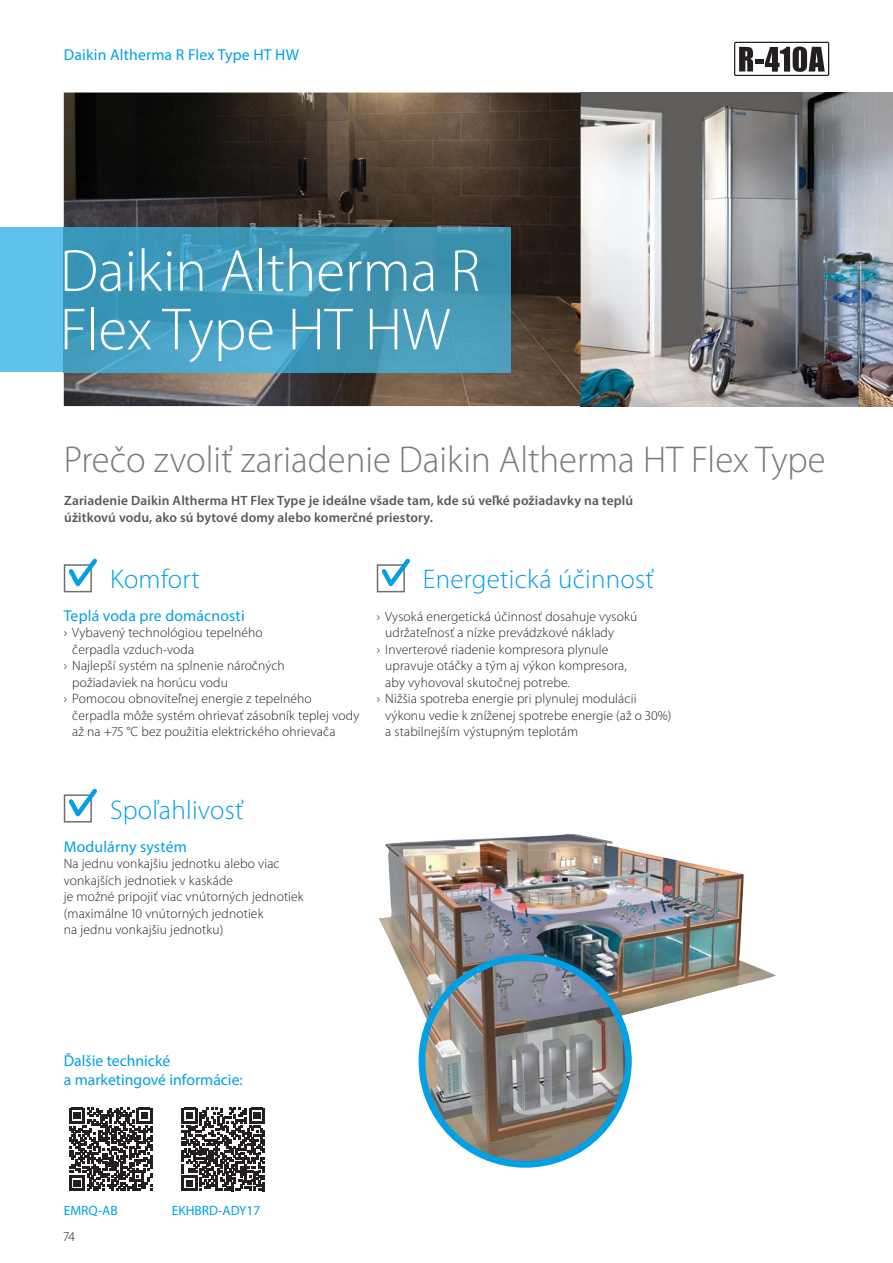
<style>
.page{position:relative;width:893px;height:1263px;background:#fff}
.page>*{position:absolute;margin:0;border:0;box-sizing:border-box;transform-origin:0 0}
.t1{font:300 60px/58.5px "Myriad Pro";color:#fff}
.t2{font:300 37.5px "Myriad Pro";color:#797a7d}
.t3{font:300 27px "Myriad Pro";letter-spacing:.01em;color:#00a0e4}
.t4{font:15.75px/18.9px "Myriad Pro";letter-spacing:.01em;color:#00a0e4}
.t5{font:300 13.5px/16.5px "Myriad Pro";letter-spacing:.01em;color:#231f20}
.t6{font:600 13.5px/16.5px "Myriad Pro";letter-spacing:.01em;color:#58595b}
.t7{font:13.5px "Myriad Pro";color:#00a0e4}
</style>
<div class="page">
<img style="left:64px;top:93px;width:829px;height:313px">
<img style="left:379px;top:834px;width:397px;height:227px">
<img style="left:422px;top:958px;width:206px;height:206px;border-radius:50%">
<div style="left:419px;top:954px;width:213px;height:214px;border:7px solid #00a0e4;border-radius:50%"></div>
<div style="left:734px;top:42px;width:95px;height:34px;border:1px solid #231f20"></div>
<svg style="left:739px;top:46px;width:86px;height:26px"></svg>
<div style="left:64px;top:564px;width:28px;height:28px;border:2px solid #6d6f76"></div>
<svg style="left:65px;top:558px;width:32px;height:34px"></svg>
<div style="left:64px;top:794px;width:28px;height:28px;border:2px solid #6d6f76"></div>
<svg style="left:65px;top:788px;width:32px;height:35px"></svg>
<div style="left:377px;top:564px;width:28px;height:28px;border:2px solid #6d6f76"></div>
<svg style="left:378px;top:558px;width:32px;height:34px"></svg>
<div style="left:0;top:228px;width:64px;height:144px;background:#5fc1ee"></div>
<img style="left:64px;top:228px;width:447px;height:144px">
<svg style="left:69px;top:1108px;width:83px;height:83px"></svg>
<svg style="left:182px;top:1108px;width:83px;height:83px"></svg>
<p class="t4" style="left:64px;top:46px;width:237px">Daikin Altherma R Flex Type HT HW</p>
<h1 class="t1" style="left:60px;top:248px;width:422px">Daikin Altherma R<br>Flex Type HT HW</h1>
<h2 class="t2" style="left:64px;top:445px;width:763px">Prečo zvoliť zariadenie Daikin Altherma HT Flex Type</h2>
<p class="t6" style="left:64px;top:494px;width:570px">Zariadenie Daikin Altherma HT Flex Type je ideálne všade tam, kde sú veľké požiadavky na teplú úžitkovú vodu, ako sú bytové domy alebo komerčné priestory.</p>
<h3 class="t3" style="left:110px;top:568px;width:91px">Komfort</h3>
<p class="t4" style="left:64px;top:607px;width:182px">Teplá voda pre domácnosti</p>
<p class="t5" style="left:64px;top:626px;width:200px">› Vybavený technológiou tepelného</p>
<p class="t5" style="left:72px;top:642px;width:123px">čerpadla vzduch-voda</p>
<p class="t5" style="left:64px;top:659px;width:222px">› Najlepší systém na splnenie náročných</p>
<p class="t5" style="left:72px;top:675px;width:157px">požiadaviek na horúcu vodu</p>
<p class="t5" style="left:64px;top:692px;width:249px">› Pomocou obnoviteľnej energie z tepelného</p>
<p class="t5" style="left:72px;top:708px;width:288px">čerpadla môže systém ohrievať zásobník teplej vody</p>
<p class="t5" style="left:72px;top:725px;width:265px">až na +75 °C bez použitia elektrického ohrievača</p>
<h3 class="t3" style="left:423px;top:568px;width:233px">Energetická účinnosť</h3>
<p class="t5" style="left:377px;top:609px;width:262px">› Vysoká energetická účinnosť dosahuje vysokú</p>
<p class="t5" style="left:385px;top:626px;width:230px">udržateľnosť a nízke prevádzkové náklady</p>
<p class="t5" style="left:377px;top:642px;width:233px">› Inverterové riadenie kompresora plynule</p>
<p class="t5" style="left:385px;top:659px;width:243px">upravuje otáčky a tým aj výkon kompresora,</p>
<p class="t5" style="left:385px;top:675px;width:186px">aby vyhovoval skutočnej potrebe.</p>
<p class="t5" style="left:377px;top:692px;width:261px">› Nižšia spotreba energie pri plynulej modulácii</p>
<p class="t5" style="left:385px;top:708px;width:288px">výkonu vedie k zníženej spotrebe energie (až o 30%)</p>
<p class="t5" style="left:385px;top:725px;width:194px">a stabilnejším výstupným teplotám</p>
<h3 class="t3" style="left:110px;top:799px;width:135px">Spoľahlivosť</h3>
<p class="t4" style="left:64px;top:838px;width:125px">Modulárny systém</p>
<p class="t5" style="left:64px;top:857px;width:241px">Na jednu vonkajšiu jednotku alebo viac vonkajších jednotiek v kaskáde<br>je možné pripojiť viac vnútorných jednotiek (maximálne 10 vnútorných jednotiek<br>na jednu vonkajšiu jednotku)</p>
<p class="t4" style="left:64px;top:1053px;width:181px">Ďalšie technické<br>a marketingové informácie:</p>
<p class="t7" style="left:64px;top:1205px;width:55px">EMRQ-AB</p>
<p class="t7" style="left:172px;top:1205px;width:90px">EKHBRD-ADY17</p>
<p class="t5" style="left:64px;top:1230px;width:13px">74</p>
</div>
